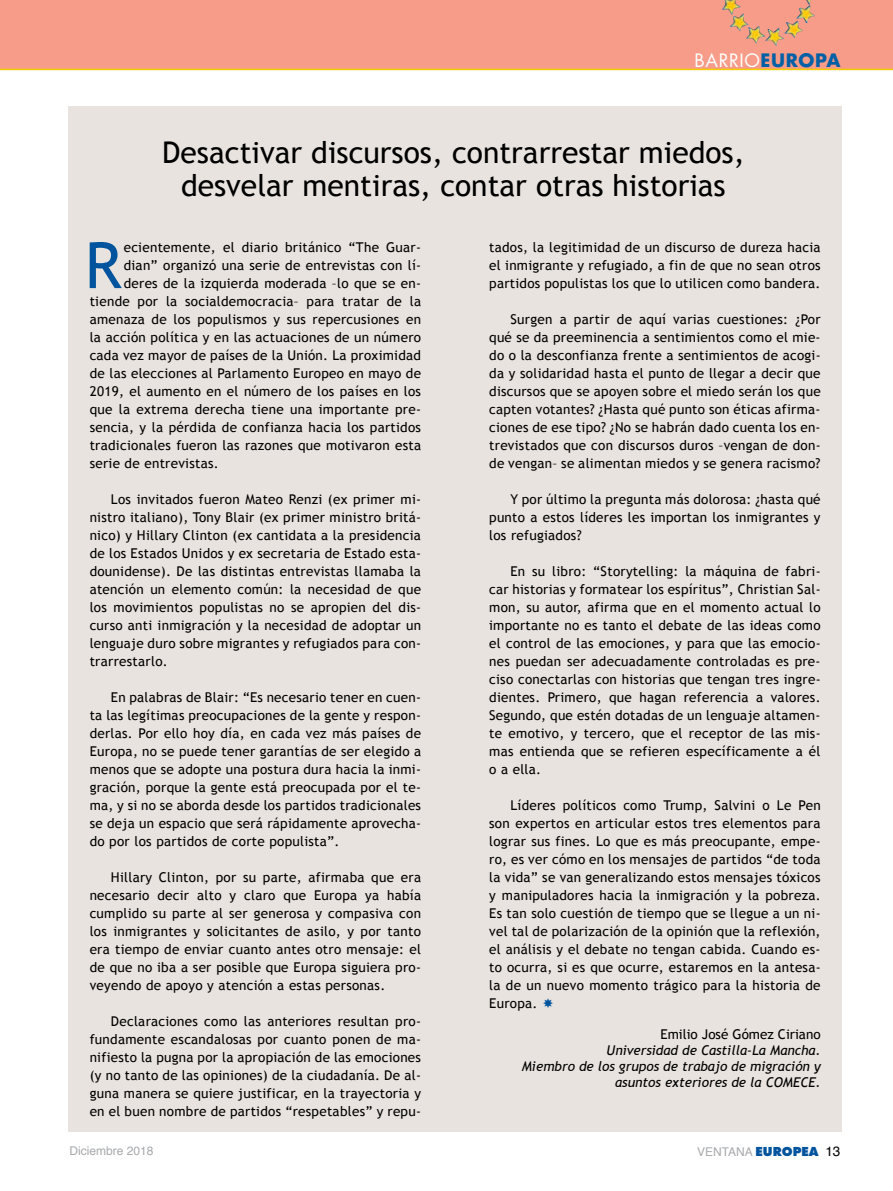
<style>
.page{position:relative;width:893px;height:1191px;background:#fff}
.page>*{position:absolute;margin:0;border:0;box-sizing:border-box;transform-origin:0 0}
.t1{font:63.75px "Trebuchet MS";color:#00549e}
.t2{font:30px/33px "Trebuchet MS";color:#000;text-align:center}
.t3{font:18px "Futura Std";letter-spacing:.035em;color:#fff}
.t4{font:13.5px/18px "Trebuchet MS";letter-spacing:.02em;color:#000;text-align:justify}
.t5{font:italic 13.5px/16.2px "Trebuchet MS";color:#000;text-align:right}
.t6{font:13.5px "Trebuchet MS";color:#000}
.t7{font:12px "Helvetica";color:#a7a9ac}
.s1{font-weight:700;color:#0060a5}
.s2{font-family:"Futura Std";font-weight:800;color:#00549e}
.s3{font-size:13.5px;color:#000}
</style>
<div class="page">
<div style="left:0;top:0;width:893px;height:70px;background:#f79c88"></div>
<img style="left:722px;top:0;width:93px;height:46px">
<div style="left:68px;top:106px;width:774px;height:1025px;background:#e8e3de"></div>
<h3 class="t3" style="left:695px;top:49px;width:147px">BARRIO<span class="s1">EUROPA</span></h3>
<h2 class="t2" style="left:162px;top:136px;width:584px">Desactivar discursos, contrarrestar miedos, desvelar mentiras, contar otras historias</h2>
<h1 class="t1" style="left:85px;top:228px;width:39px">R</h1>
<p class="t4" style="left:124px;top:238px;width:299px">ecientemente, el diario británico “The Guar-</p>
<p class="t4" style="left:124px;top:256px;width:299px">dian” organizó una serie de entrevistas con lí-</p>
<p class="t4" style="left:124px;top:274px;width:299px">deres de la izquierda moderada –lo que se en-</p>
<p class="t4" style="left:90px;top:292px;width:333px">tiende por la socialdemocracia– para tratar de la</p>
<p class="t4" style="left:90px;top:310px;width:333px">amenaza de los populismos y sus repercusiones en</p>
<p class="t4" style="left:90px;top:328px;width:333px">la acción política y en las actuaciones de un número</p>
<p class="t4" style="left:90px;top:346px;width:333px">cada vez mayor de países de la Unión. La proximidad</p>
<p class="t4" style="left:90px;top:364px;width:333px">de las elecciones al Parlamento Europeo en mayo de</p>
<p class="t4" style="left:90px;top:382px;width:333px">2019, el aumento en el número de los países en los</p>
<p class="t4" style="left:90px;top:400px;width:333px">que la extrema derecha tiene una importante pre-</p>
<p class="t4" style="left:90px;top:418px;width:333px">sencia, y la pérdida de confianza hacia los partidos</p>
<p class="t4" style="left:90px;top:436px;width:333px">tradicionales fueron las razones que motivaron esta</p>
<p class="t4" style="left:90px;top:454px;width:131px">serie de entrevistas.</p>
<p class="t4" style="left:90px;top:490px;width:333px;text-indent:21px">Los invitados fueron Mateo Renzi (ex primer mi&shy;nistro italiano), Tony Blair (ex primer ministro britá&shy;nico) y Hillary Clinton (ex cantidata a la presidencia de los Estados Unidos y ex secretaria de Estado esta&shy;dounidense). De las distintas entrevistas llamaba la atención un elemento común: la necesidad de que los movimientos populistas no se apropien del dis&shy;curso anti inmigración y la necesidad de adoptar un lenguaje duro sobre migrantes y refugiados para con&shy;trarrestarlo.</p>
<p class="t4" style="left:90px;top:688px;width:333px;text-indent:21px">En palabras de Blair: “Es necesario tener en cuen&shy;ta las legítimas preocupaciones de la gente y respon&shy;derlas. Por ello hoy día, en cada vez más países de Europa, no se puede tener garantías de ser elegido a menos que se adopte una postura dura hacia la inmi&shy;gración, porque la gente está preocupada por el te&shy;ma, y si no se aborda desde los partidos tradicionales se deja un espacio que será rápidamente aprovecha&shy;do por los partidos de corte populista”.</p>
<p class="t4" style="left:90px;top:868px;width:333px;text-indent:21px">Hillary Clinton, por su parte, afirmaba que era necesario decir alto y claro que Europa ya había cumplido su parte al ser generosa y compasiva con los inmigrantes y solicitantes de asilo, y por tanto era tiempo de enviar cuanto antes otro mensaje: el de que no iba a ser posible que Europa siguiera pro&shy;veyendo de apoyo y atención a estas personas.</p>
<p class="t4" style="left:90px;top:1012px;width:333px;text-indent:21px">Declaraciones como las anteriores resultan pro&shy;fundamente escandalosas por cuanto ponen de ma&shy;nifiesto la pugna por la apropiación de las emociones (y no tanto de las opiniones) de la ciudadanía. De al&shy;guna manera se quiere justificar, en la trayectoria y en el buen nombre de partidos “respetables” y repu-</p>
<p class="t4" style="left:489px;top:238px;width:333px">tados, la legitimidad de un discurso de dureza hacia el inmigrante y refugiado, a fin de que no sean otros partidos populistas los que lo utilicen como bandera.</p>
<p class="t4" style="left:489px;top:310px;width:333px;text-indent:21px">Surgen a partir de aquí varias cuestiones: ¿Por qué se da preeminencia a sentimientos como el mie&shy;do o la desconfianza frente a sentimientos de acogi&shy;da y solidaridad hasta el punto de llegar a decir que discursos que se apoyen sobre el miedo serán los que capten votantes? ¿Hasta qué punto son éticas afirma&shy;ciones de ese tipo? ¿No se habrán dado cuenta los en&shy;trevistados que con discursos duros –vengan de don&shy;de vengan– se alimentan miedos y se genera racismo?</p>
<p class="t4" style="left:489px;top:490px;width:333px;text-indent:21px">Y por último la pregunta más dolorosa: ¿hasta qué punto a estos líderes les importan los inmigrantes y los refugiados?</p>
<p class="t4" style="left:489px;top:562px;width:333px;text-indent:21px">En su libro: “Storytelling: la máquina de fabri&shy;car historias y formatear los espíritus”, Christian Sal&shy;mon, su autor, afirma que en el momento actual lo importante no es tanto el debate de las ideas como el control de las emociones, y para que las emocio&shy;nes puedan ser adecuadamente controladas es pre&shy;ciso conectarlas con historias que tengan tres ingre&shy;dientes. Primero, que hagan referencia a valores.<br>Segundo, que estén dotadas de un lenguaje altamen&shy;te emotivo, y tercero, que el receptor de las mis&shy;mas entienda que se refieren específicamente a él o a ella.</p>
<p class="t4" style="left:489px;top:796px;width:333px;text-indent:21px">Líderes políticos como Trump, Salvini o Le Pen son expertos en articular estos tres elementos para lograr sus fines. Lo que es más preocupante, empe&shy;ro, es ver cómo en los mensajes de partidos “de toda la vida” se van generalizando estos mensajes tóxicos y manipuladores hacia la inmigración y la pobreza.<br>Es tan solo cuestión de tiempo que se llegue a un ni&shy;vel tal de polarización de la opinión que la reflexión, el análisis y el debate no tengan cabida. Cuando es&shy;to ocurra, si es que ocurre, estaremos en la antesa&shy;la de un nuevo momento trágico para la historia de Europa.</p>
<p class="t6" style="left:660px;top:1026px;width:162px">Emilio José Gómez Ciriano</p>
<p class="t5" style="left:522px;top:1042px;width:300px">Universidad de Castilla-La Mancha.<br>Miembro de los grupos de trabajo de migración y asuntos exteriores de la COMECE.</p>
<p class="t7" style="left:70px;top:1142px;width:86px">Diciembre 2018</p>
<p class="t7" style="left:697px;top:1143px;width:145px">VENTANA <span class="s2">EUROPEA</span> <span class="s3">13</span></p>
</div>
